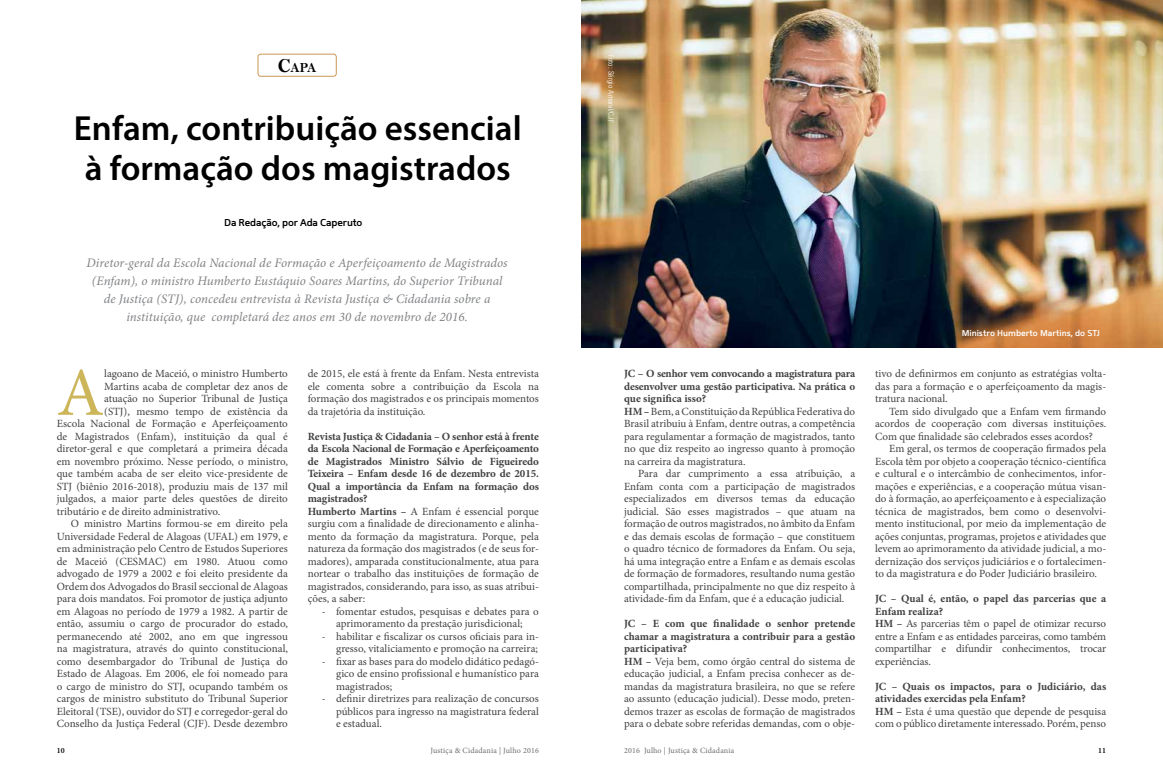
<style>
.page{position:relative;width:1163px;height:780px;background:#fff}
.page>*{position:absolute;margin:0;border:0;box-sizing:border-box;transform-origin:0 0}
.t1{font:68.7px "Minion Pro";color:#cdb65a}
.t2{font:600 35px/40px "Myriad Pro";color:#000;text-align:center}
.t3{font:14px "Bell MT Bold";color:#000;scale:.95 1}
.t4{font:italic 13px/18px "Minion Pro";letter-spacing:.005em;color:#808285;text-align:center}
.t5{font:11px/12.5px "Minion Pro";color:#414042;text-align:justify}
.t6{font:600 10px "Mentone";letter-spacing:-.015em;color:#000}
.t7{font:600 8.5px "Mentone";color:#fff}
.t8{font:8px "Minion Pro";letter-spacing:.02em;color:#6d6e71}
.t9{font:600 8px "Minion Pro";color:#000}
.t10{font:300 condensed 7.5px "Zurich BT";letter-spacing:.015em;color:#fff}
.s1{font-size:20px}
.s2{font-weight:700}
</style>
<div class="page">
<div style="left:258px;top:54px;width:78px;height:22px;border:1px solid #cb9754;border-radius:3px"></div>
<img style="left:581px;top:0;width:581px;height:348px">
<p class="t3" style="left:278px;top:59px;width:42px"><span class="s1">C</span>apa</p>
<h2 class="t2" style="left:74px;top:107px;width:449px">Enfam, contribuição essencial à formação dos magistrados</h2>
<p class="t6" style="left:224px;top:216px;width:140px">Da Redação, por Ada Caperuto</p>
<p class="t4" style="left:87px;top:253px;width:422px">Diretor-geral da Escola Nacional de Formação e Aperfeiçoamento de Magistrados (Enfam), o ministro Humberto Eustáquio Soares Martins, do Superior Tribunal de Justiça (STJ), concedeu entrevista à Revista Justiça &amp; Cidadania sobre a instituição, que completará dez anos em 30 de novembro de 2016.</p>
<h1 class="t1" style="left:57px;top:347px;width:49px">A</h1>
<p class="t5" style="left:104px;top:367px;width:185px">lagoano de Maceió, o ministro Humberto</p>
<p class="t5" style="left:104px;top:380px;width:185px">Martins acaba de completar dez anos de</p>
<p class="t5" style="left:104px;top:392px;width:185px">atuação no Superior Tribunal de Justiça</p>
<p class="t5" style="left:104px;top:405px;width:185px">(STJ), mesmo tempo de existência da</p>
<p class="t5" style="left:57px;top:417px;width:233px">Escola Nacional de Formação e Aperfeiçoamento</p>
<p class="t5" style="left:57px;top:430px;width:233px">de Magistrados (Enfam), instituição da qual é</p>
<p class="t5" style="left:57px;top:442px;width:233px">diretor-geral e que completará a primeira década</p>
<p class="t5" style="left:57px;top:455px;width:233px">em novembro próximo. Nesse período, o ministro,</p>
<p class="t5" style="left:57px;top:467px;width:233px">que também acaba de ser eleito vice-presidente de</p>
<p class="t5" style="left:57px;top:480px;width:233px">STJ (biênio 2016-2018), produziu mais de 137 mil</p>
<p class="t5" style="left:57px;top:492px;width:233px">julgados, a maior parte deles questões de direito</p>
<p class="t5" style="left:57px;top:505px;width:165px">tributário e de direito administrativo.</p>
<p class="t5" style="left:71px;top:517px;width:218px">O ministro Martins formou-se em direito pela</p>
<p class="t5" style="left:57px;top:530px;width:233px">Universidade Federal de Alagoas (UFAL) em 1979, e</p>
<p class="t5" style="left:57px;top:542px;width:233px">em administração pelo Centro de Estudos Superiores</p>
<p class="t5" style="left:57px;top:555px;width:233px">de Maceió (CESMAC) em 1980. Atuou como</p>
<p class="t5" style="left:57px;top:567px;width:233px">advogado de 1979 a 2002 e foi eleito presidente da</p>
<p class="t5" style="left:57px;top:580px;width:233px">Ordem dos Advogados do Brasil seccional de Alagoas</p>
<p class="t5" style="left:57px;top:592px;width:233px">para dois mandatos. Foi promotor de justiça adjunto</p>
<p class="t5" style="left:57px;top:605px;width:233px">em Alagoas no período de 1979 a 1982. A partir de</p>
<p class="t5" style="left:57px;top:617px;width:233px">então, assumiu o cargo de procurador do estado,</p>
<p class="t5" style="left:57px;top:630px;width:233px">permanecendo até 2002, ano em que ingressou</p>
<p class="t5" style="left:57px;top:642px;width:233px">na magistratura, através do quinto constitucional,</p>
<p class="t5" style="left:57px;top:655px;width:233px">como desembargador do Tribunal de Justiça do</p>
<p class="t5" style="left:57px;top:667px;width:233px">Estado de Alagoas. Em 2006, ele foi nomeado para</p>
<p class="t5" style="left:57px;top:680px;width:233px">o cargo de ministro do STJ, ocupando também os</p>
<p class="t5" style="left:57px;top:692px;width:233px">cargos de ministro substituto do Tribunal Superior</p>
<p class="t5" style="left:57px;top:705px;width:233px">Eleitoral (TSE), ouvidor do STJ e corregedor-geral do</p>
<p class="t5" style="left:57px;top:717px;width:233px">Conselho da Justiça Federal (CJF). Desde dezembro</p>
<p class="t5" style="left:308px;top:367px;width:233px">de 2015, ele está à frente da Enfam. Nesta entrevista ele comenta sobre a contribuição da Escola na formação dos magistrados e os principais momentos da trajetória da instituição.</p>
<p class="t5" style="left:308px;top:430px;width:233px;text-align:left"><span class="s2">Revista Justiça &amp; Cidadania – O senhor está à frente da Escola Nacional de Formação e Aperfeiçoamento de Magistrados Ministro Sálvio de Figueiredo Teixeira – Enfam desde 16 de dezembro de 2015.<br>Qual a importância da Enfam na formação dos magistrados?<br>Humberto Martins –</span> A Enfam é essencial porque surgiu com a finalidade de direcionamento e alinha&shy;mento da formação da magistratura. Porque, pela natureza da formação dos magistrados (e de seus for&shy;madores), amparada constitucionalmente, atua para nortear o trabalho das instituições de formação de magistrados, considerando, para isso, as suas atribui&shy;ções, a saber:</p>
<p class="t5" style="left:322px;top:605px;width:218px;text-align:center">- fomentar estudos, pesquisas e debates para o aprimoramento da prestação jurisdicional;</p>
<p class="t5" style="left:322px;top:630px;width:218px;text-align:right">- habilitar e fiscalizar os cursos oficiais para in&shy;gresso, vitaliciamento e promoção na carreira;</p>
<p class="t5" style="left:336px;top:655px;width:204px;text-indent:-14px">- fixar as bases para do modelo didático pedagó&shy;gico de ensino profissional e humanístico para magistrados;</p>
<p class="t5" style="left:336px;top:692px;width:204px;text-indent:-14px">- definir diretrizes para realização de concursos públicos para ingresso na magistratura federal e estadual.</p>
<p class="t10" style="left:615px;top:55px;width:69px;rotate:90deg">Foto: Sérgio Amaral/CJF</p>
<p class="t5" style="left:624px;top:367px;width:233px;text-align:left"><span class="s2">JC – O senhor vem convocando a magistratura para desenvolver uma gestão participativa. Na prática o que significa isso?<br>HM –</span> Bem, a Constituição da República Federativa do Brasil atribuiu à Enfam, dentre outras, a competência para regulamentar a formação de magistrados, tanto no que diz respeito ao ingresso quanto à promoção na carreira da magistratura.</p>
<p class="t5" style="left:624px;top:467px;width:233px;text-indent:14px">Para dar cumprimento a essa atribuição, a Enfam conta com a participação de magistrados especializados em diversos temas da educação judicial. São esses magistrados – que atuam na formação de outros magistrados, no âmbito da Enfam e das demais escolas de formação – que constituem o quadro técnico de formadores da Enfam. Ou seja, há uma integração entre a Enfam e as demais escolas de formação de formadores, resultando numa gestão compartilhada, principalmente no que diz respeito à atividade-fim da Enfam, que é a educação judicial.</p>
<p class="t5" style="left:624px;top:617px;width:233px;text-align:left"><span class="s2">JC – E com que finalidade o senhor pretende chamar a magistratura a contribuir para a gestão participativa?<br>HM –</span> Veja bem, como órgão central do sistema de educação judicial, a Enfam precisa conhecer as de&shy;mandas da magistratura brasileira, no que se refere ao assunto (educação judicial). Desse modo, preten&shy;demos trazer as escolas de formação de magistrados para o debate sobre referidas demandas, com o obje-</p>
<p class="t7" style="left:961px;top:328px;width:140px">Ministro Humberto Martins, do STJ</p>
<p class="t5" style="left:874px;top:367px;width:233px">tivo de definirmos em conjunto as estratégias volta&shy;das para a formação e o aperfeiçoamento da magis&shy;tratura nacional.</p>
<p class="t5" style="left:874px;top:405px;width:233px;text-indent:14px">Tem sido divulgado que a Enfam vem firmando acordos de cooperação com diversas instituições.<br>Com que finalidade são celebrados esses acordos?</p>
<p class="t5" style="left:874px;top:442px;width:233px;text-indent:14px">Em geral, os termos de cooperação firmados pela Escola têm por objeto a cooperação técnico-científica e cultural e o intercâmbio de conhecimentos, infor&shy;mações e experiências, e a cooperação mútua visan&shy;do à formação, ao aperfeiçoamento e à especialização técnica de magistrados, bem como o desenvolvi&shy;mento institucional, por meio da implementação de ações conjuntas, programas, projetos e atividades que levem ao aprimoramento da atividade judicial, a mo&shy;dernização dos serviços judiciários e o fortalecimen&shy;to da magistratura e do Poder Judiciário brasileiro.</p>
<p class="t5" style="left:874px;top:592px;width:233px;text-align:left"><span class="s2">JC – Qual é, então, o papel das parcerias que a Enfam realiza?<br>HM –</span> As parcerias têm o papel de otimizar recurso entre a Enfam e as entidades parceiras, como também compartilhar e difundir conhecimentos, trocar experiências.</p>
<p class="t5" style="left:874px;top:680px;width:233px;text-align:left"><span class="s2">JC – Quais os impactos, para o Judiciário, das atividades exercidas pela Enfam?<br>HM –</span> Esta é uma questão que depende de pesquisa com o público diretamente interessado. Porém, penso</p>
<p class="t9" style="left:57px;top:744px;width:10px">10</p>
<p class="t8" style="left:430px;top:745px;width:110px">Justiça &amp; Cidadania | Julho 2016</p>
<p class="t8" style="left:624px;top:745px;width:112px">2016 Julho | Justiça &amp; Cidadania</p>
<p class="t9" style="left:1097px;top:744px;width:10px">11</p>
</div>
